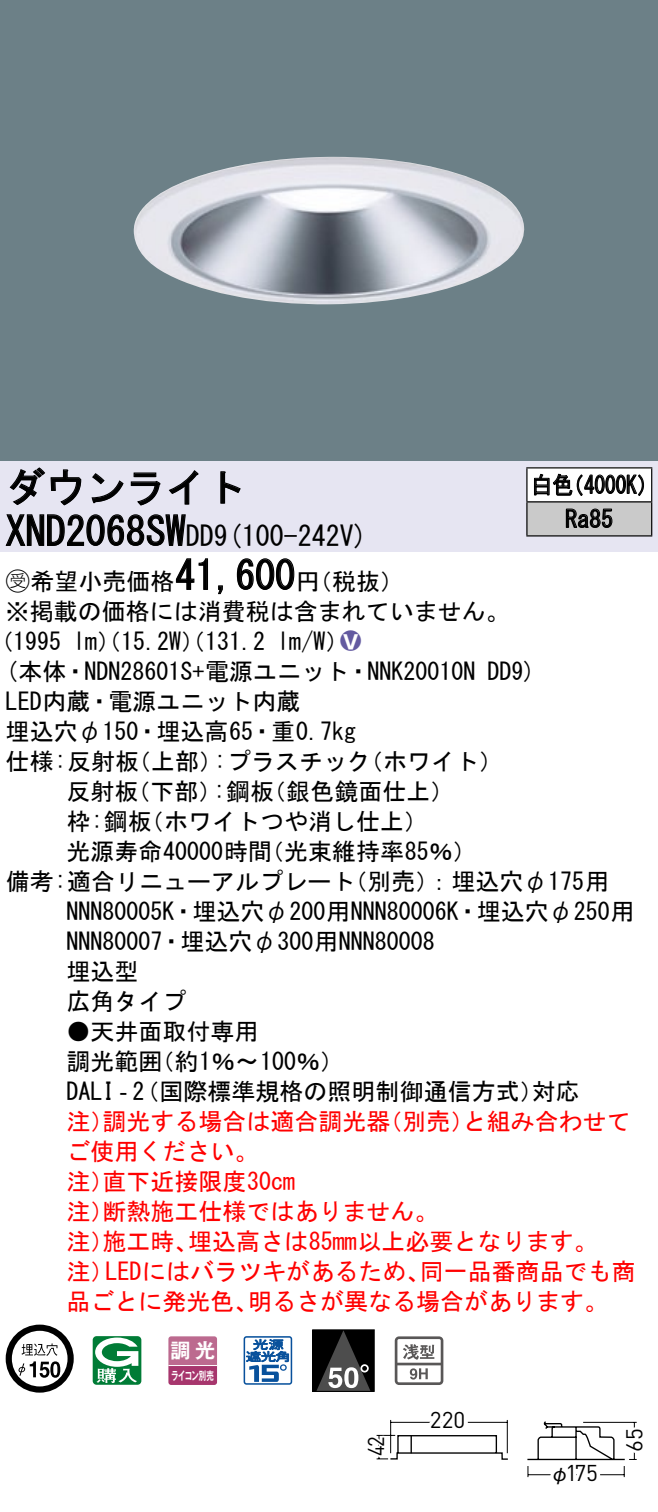
<style>
.page{position:relative;width:658px;height:1512px;background:#fff}
.page>*{position:absolute;margin:0;border:0;box-sizing:border-box;transform-origin:0 0}
.t1{font:40px "MS Gothic";color:#000}
.t2{font:28px "MS Gothic";color:#000}
.t3{font:24px/30px "MS Gothic";color:#000}
.t4{font:24px/30px "MS Gothic";color:#f00}
.t5{font:24px/34px "MS Gothic";color:#000;scale:.88 1}
.t6{font:24px "Ford Classification 1";color:#635aa0}
.t7{font:22.8px "DINOT";color:#000}
.t8{font:22.8px "DINOT";color:#000;scale:.9 1}
.t9{font:20px "Gothic MB101 Pro De Bold 90 pv RKSJ H";color:#fff}
.t10{font:20px "Gothic BBB Pro Medium 90 pv RKSJ H";color:#000}
.t11{font:11.6px "Gothic MB101 Pro De Bold 90 pv RKSJ H";letter-spacing:-.05em;color:#fff;scale:.65 1}
.s1{font-size:28px}
.s2{font-family:"Ford Classification 1"}
.s3{color:#fff}
</style>
<div class="page">
<div style="left:0;top:0;width:658px;height:462px;background:#6c8087"></div>
<img style="left:133px;top:157px;width:392px;height:148px">
<div style="left:0;top:462px;width:658px;height:90px;background:#e6e5f2"></div>
<svg style="left:9px;top:467px;width:73px;height:39px"></svg>
<svg style="left:91px;top:473px;width:33px;height:30px"></svg>
<svg style="left:130px;top:472px;width:30px;height:34px"></svg>
<svg style="left:168px;top:470px;width:30px;height:35px"></svg>
<svg style="left:220px;top:471px;width:21px;height:33px"></svg>
<svg style="left:5px;top:514px;width:181px;height:32px"></svg>
<svg style="left:175px;top:558px;width:33px;height:32px"></svg>
<svg style="left:218px;top:585px;width:5px;height:10px"></svg>
<svg style="left:236px;top:558px;width:59px;height:32px"></svg>
<svg style="left:6px;top:1325px;width:68px;height:68px"></svg>
<svg style="left:50px;top:1361px;width:10px;height:17px"></svg>
<svg style="left:93px;top:1336px;width:48px;height:49px"></svg>
<svg style="left:168px;top:1336px;width:49px;height:49px;background:#b55883"></svg>
<hr style="left:168px;top:1365px;width:49px;height:1px;background:#fff">
<svg style="left:243px;top:1336px;width:49px;height:49px"></svg>
<div style="left:312px;top:1330px;width:62px;height:61px;background:#000"></div>
<svg style="left:317px;top:1331px;width:53px;height:59px"></svg>
<div style="left:312px;top:1329px;width:62px;height:63px;border:1px solid #000"></div>
<svg style="left:395px;top:1336px;width:48px;height:49px"></svg>
<div style="left:527px;top:468px;width:124px;height:34px;background:#fff"></div>
<div style="left:527px;top:502px;width:124px;height:34px;background:#cacaca"></div>
<hr style="left:526px;top:467px;width:126px;height:2px;background:#000">
<hr style="left:526px;top:468px;width:1px;height:33px;background:#000">
<hr style="left:651px;top:468px;width:1px;height:33px;background:#000">
<hr style="left:526px;top:501px;width:126px;height:2px;background:#000">
<hr style="left:526px;top:502px;width:1px;height:33px;background:#000">
<hr style="left:651px;top:502px;width:1px;height:33px;background:#000">
<hr style="left:526px;top:535px;width:126px;height:2px;background:#000">
<svg style="left:534px;top:473px;width:110px;height:23px"></svg>
<svg style="left:565px;top:508px;width:47px;height:20px"></svg>
<svg style="left:527px;top:1421px;width:110px;height:57px"></svg>
<svg style="left:376px;top:1420px;width:132px;height:40px"></svg>
<h1 class="t1" style="left:6px;top:467px;width:242px">ダウンライト</h1>
<p class="t2" style="left:214px;top:522px;width:155px">(9 100-242 (V</p>
<h1 class="t1" style="left:6px;top:511px;width:210px">XND2068SW<span class="s1">DD</span></h1>
<h1 class="t1" style="left:175px;top:555px;width:121px">41,600</h1>
<p class="t3" style="left:6px;top:566px;width:505px"><span class="s2">B</span>希望小売価格<br>※掲載の価格には消費税は含まれていません。</p>
<p class="t6" style="left:340px;top:629px;width:22px">2<span class="s3">8</span></p>
<p class="t3" style="left:296px;top:566px;width:109px">（円税抜(</p>
<p class="t3" style="left:277px;top:626px;width:73px">l m (W/</p>
<p class="t3" style="left:-11px;top:626px;width:74px">（1995</p>
<p class="t3" style="left:73px;top:626px;width:193px">lm）（15.2 ）（W 131.2</p>
<p class="t5" style="left:565px;top:468px;width:56px;text-indent:-34px">白色<br>Ra85</p>
<p class="t5" style="left:563px;top:468px;width:110px">（4000 (K</p>
<p class="t3" style="left:6px;top:656px;width:471px">(本体・NDN28601 +S 電源ユニット・NNK20010N</p>
<p class="t3" style="left:6px;top:686px;width:296px">LED内蔵・電源ユニット内蔵</p>
<p class="t3" style="left:6px;top:716px;width:352px">埋込穴φ150・埋込高65・重0.7kg</p>
<p class="t3" style="left:359px;top:746px;width:145px">（ホワイト(</p>
<p class="t3" style="left:487px;top:656px;width:50px">DD (9</p>
<p class="t3" style="left:214px;top:746px;width:158px">:プラスチック</p>
<p class="t3" style="left:6px;top:746px;width:135px">仕様:反射板</p>
<p class="t3" style="left:127px;top:746px;width:97px">（上部）</p>
<p class="t3" style="left:66px;top:776px;width:73px">反射板</p>
<p class="t3" style="left:126px;top:776px;width:97px">（下部）</p>
<p class="t3" style="left:262px;top:776px;width:193px">（銀色鏡面仕上(</p>
<p class="t3" style="left:213px;top:776px;width:62px">:鋼板</p>
<p class="t3" style="left:66px;top:806px;width:87px">枠:鋼板</p>
<p class="t3" style="left:140px;top:806px;width:289px">（ホワイトつや消し仕上(</p>
<p class="t3" style="left:66px;top:836px;width:207px">光源寿命40000時間</p>
<p class="t3" style="left:260px;top:836px;width:218px">（光束維持率85％(</p>
<p class="t3" style="left:66px;top:866px;width:569px;text-indent:-61px">備考:適合リニューアルプレート<br>NNN80005 ・K 埋込穴φ200用NNN80006 ・K 埋込穴φ250用<br>NNN80007・埋込穴φ300用NNN80008<br>埋込型<br>広角タイプ</p>
<p class="t3" style="left:150px;top:1016px;width:195px;text-indent:-84px">●天井面取付専用<br>（約1％〜100％(</p>
<p class="t3" style="left:343px;top:866px;width:267px">（別売：）埋込穴φ175用</p>
<p class="t3" style="left:66px;top:1046px;width:97px">調光範囲</p>
<p class="t3" style="left:66px;top:1076px;width:478px">DALI‐（2 国際標準規格の照明制御通信方式）</p>
<p class="t4" style="left:462px;top:1106px;width:169px">と組み合わせて</p>
<p class="t3" style="left:531px;top:1076px;width:49px">対応</p>
<p class="t4" style="left:102px;top:1106px;width:289px">調光する場合は適合調光器</p>
<p class="t4" style="left:378px;top:1106px;width:97px">（別売）</p>
<p class="t4" style="left:66px;top:1106px;width:49px">注）</p>
<p class="t4" style="left:66px;top:1136px;width:193px">ご使用ください。</p>
<p class="t4" style="left:102px;top:1166px;width:194px">直下近接限度30cm</p>
<p class="t4" style="left:102px;top:1166px;width:337px;text-indent:-36px">注）<br>断熱施工仕様ではありません。</p>
<p class="t4" style="left:66px;top:1196px;width:49px">注）</p>
<p class="t4" style="left:188px;top:1226px;width:411px">埋込高さは85mm以上必要となります。</p>
<p class="t4" style="left:102px;top:1226px;width:97px">施工時、</p>
<p class="t4" style="left:66px;top:1226px;width:49px">注）</p>
<p class="t4" style="left:66px;top:1256px;width:49px">注）</p>
<p class="t4" style="left:105px;top:1256px;width:326px">LEDにはバラツキがあるため、</p>
<p class="t4" style="left:420px;top:1256px;width:217px">同一品番商品でも商</p>
<p class="t4" style="left:66px;top:1286px;width:193px">品ごとに発光色、</p>
<p class="t4" style="left:248px;top:1286px;width:362px">明るさが異なる場合があります。</p>
<p class="t9" style="left:171px;top:1334px;width:46px">調光</p>
<p class="t11" style="left:171px;top:1365px;width:67px">ライコン別売</p>
<p class="t8" style="left:360px;top:1456px;width:24px;rotate:-90deg">42</p>
<p class="t7" style="left:430px;top:1404px;width:37px">220</p>
<p class="t7" style="left:565px;top:1458px;width:34px">175</p>
<p class="t10" style="left:549px;top:1457px;width:21px">φ</p>
<p class="t7" style="left:619px;top:1452px;width:25px;rotate:-90deg">65</p>
</div>
